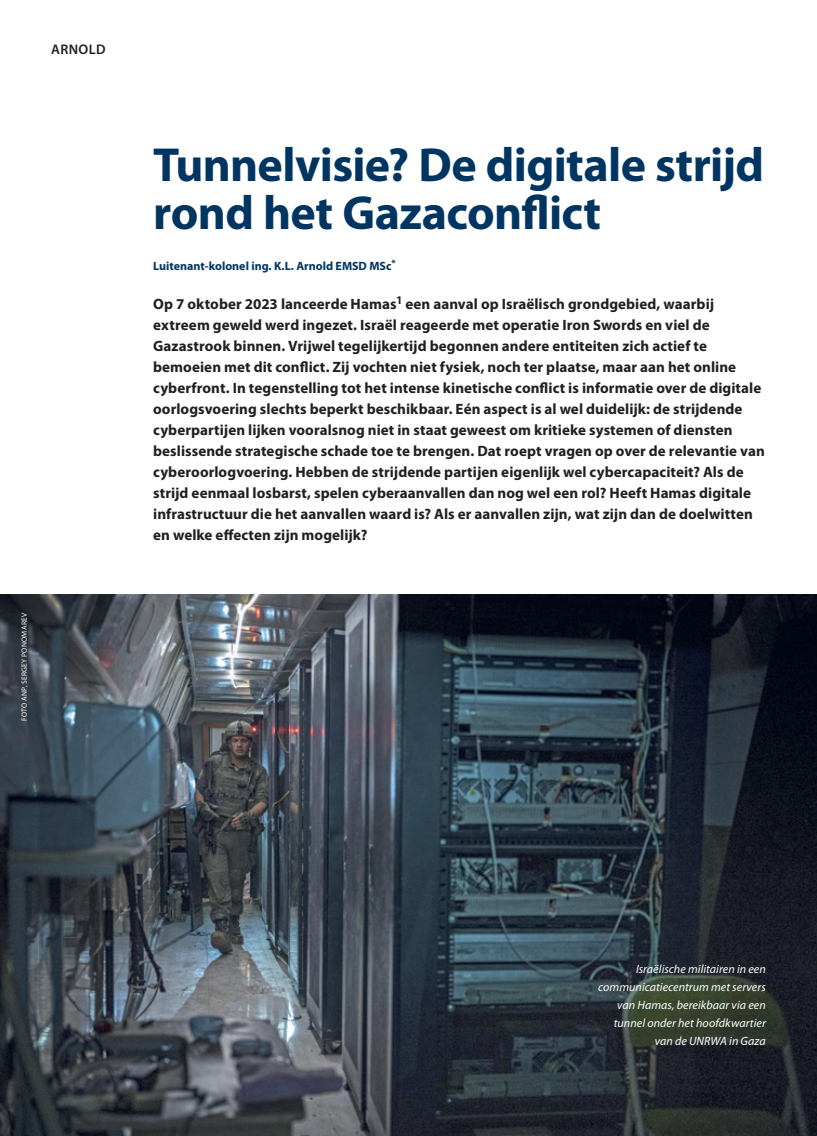
<style>
.page{position:relative;width:817px;height:1136px;background:#fff}
.page>*{position:absolute;margin:0;border:0;box-sizing:border-box;transform-origin:0 0}
.t1{font:700 48px/48px "Myriad Pro";letter-spacing:-.015em;color:#003562}
.t2{font:700 15px/21px "Myriad Pro";letter-spacing:.005em;color:#231f20}
.t3{font:600 13.95px "Myriad Pro";letter-spacing:.03em;color:#231f20}
.t4{font:italic 12px/18px "Myriad Pro";letter-spacing:.005em;color:#fff;text-align:right}
.t5{font:700 12px "Myriad Pro";color:#003562}
.t6{font:7.5px "Myriad Pro";letter-spacing:.035em;color:#fff}
</style>
<div class="page">
<img style="left:0;top:594px;width:816px;height:541px">
<p class="t3" style="left:51px;top:40px;width:56px">ARNOLD</p>
<p class="t6" style="left:20px;top:720px;width:110px;rotate:-90deg">FOTO ANP, SERGEY PONOMAREV</p>
<h1 class="t1" style="left:153px;top:139px;width:612px">Tunnelvisie? De digitale strijd rond het Gazaconflict</h1>
<p class="t5" style="left:153px;top:258px;width:244px">Luitenant-kolonel ing. K.L. Arnold EMSD MSc<sup>*</sup></p>
<p class="t2" style="left:153px;top:293px;width:613px">Op 7 oktober 2023 lanceerde Hamas<sup>1</sup> een aanval op Israëlisch grondgebied, waarbij extreem geweld werd ingezet. Israël reageerde met operatie Iron Swords en viel de Gazastrook binnen. Vrijwel tegelijkertijd begonnen andere entiteiten zich actief te bemoeien met dit conflict. Zij vochten niet fysiek, noch ter plaatse, maar aan het online cyberfront. In tegenstelling tot het intense kinetische conflict is informatie over de digitale oorlogsvoering slechts beperkt beschikbaar. Eén aspect is al wel duidelijk: de strijdende cyberpartijen lijken vooralsnog niet in staat geweest om kritieke systemen of diensten beslissende strategische schade toe te brengen. Dat roept vragen op over de relevantie van cyberoorlogvoering. Hebben de strijdende partijen eigenlijk wel cybercapaciteit? Als de strijd eenmaal losbarst, spelen cyberaanvallen dan nog wel een rol? Heeft Hamas digitale infrastructuur die het aanvallen waard is? Als er aanvallen zijn, wat zijn dan de doelwitten en welke effecten zijn mogelijk?</p>
<p class="t4" style="left:598px;top:959px;width:169px">Israëlische militairen in een communicatiecentrum met servers van Hamas, bereikbaar via een tunnel onder het hoofdkwartier van de UNRWA in Gaza</p>
</div>
